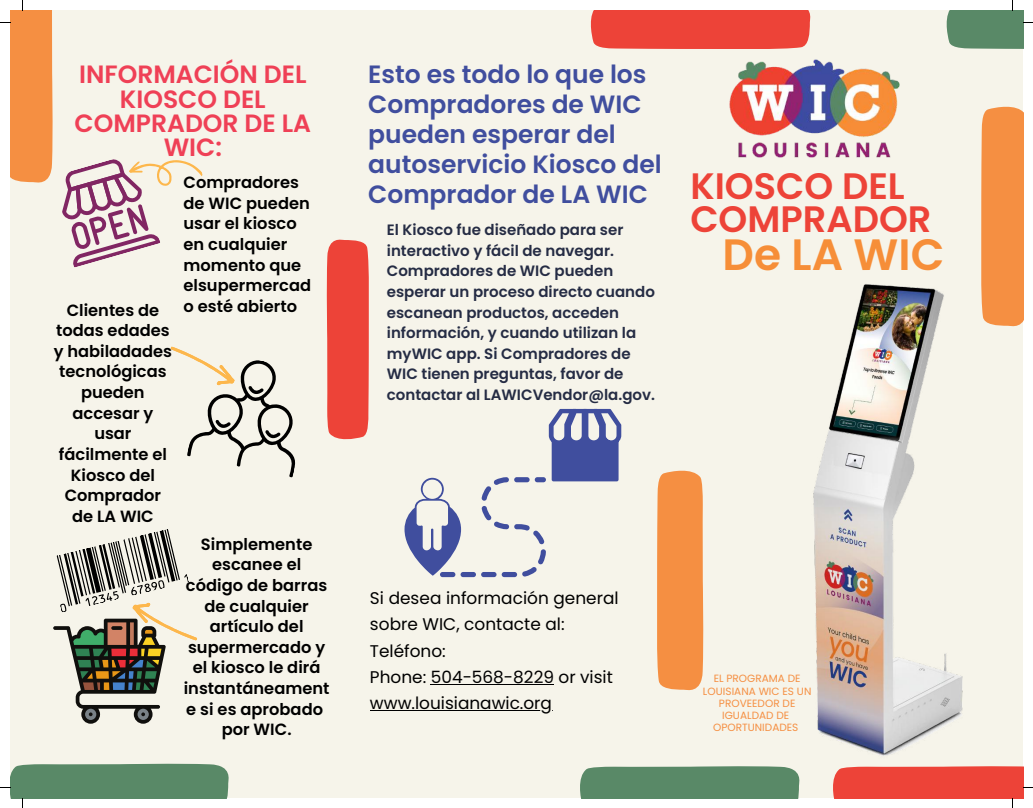
<style>
.page{position:relative;width:1033px;height:808px;background:#fff}
.page>*{position:absolute;margin:0;border:0;box-sizing:border-box;transform-origin:0 0}
.t1{font:600 43.88px "Poppins";color:#f68e38}
.t2{font:600 36.75px "Poppins";color:#ed4338}
.t3{font:600 25px/30px "Poppins";color:#404e9e}
.t4{font:600 25px/24.4px "Poppins";color:#ef4056;text-align:center}
.t5{font:16.88px/26.2px "Poppins";color:#000}
.t6{font:600 16.25px/20.6px "Poppins";color:#000;text-align:center}
.t7{font:600 15px/20.6px "Poppins";color:#252c44}
.t8{font:10.5px/12.2px "Poppins";color:#f58f42;text-align:center}
</style>
<div class="page">
<div style="left:10px;top:10px;width:1013px;height:788px;background:#f6f4ea"></div>
<div style="left:590px;top:10px;width:221px;height:39px;background:#ed4338"></div>
<svg style="left:657px;top:470px;width:47px;height:221px;background:#f5954c"></svg>
<div style="left:981px;top:106px;width:42px;height:153px;background:#f58f42"></div>
<div style="left:580px;top:766px;width:220px;height:32px;background:#598967"></div>
<img style="left:813px;top:259px;width:210px;height:497px">
<img style="left:729px;top:59px;width:171px;height:99px">
<svg style="left:326px;top:239px;width:43px;height:201px;background:#ed4e43"></svg>
<svg style="left:170px;top:346px;width:126px;height:132px"></svg>
<svg style="left:404px;top:409px;width:217px;height:168px"></svg>
<svg style="left:53px;top:529px;width:144px;height:194px"></svg>
<hr style="left:431px;top:683px;width:123px;height:1px;background:#000">
<hr style="left:370px;top:710px;width:182px;height:1px;background:#000">
<svg style="left:0;top:0;width:203px;height:268px"></svg>
<svg style="left:946px;top:0;width:87px;height:49px"></svg>
<svg style="left:0;top:763px;width:229px;height:45px"></svg>
<svg style="left:833px;top:766px;width:200px;height:42px"></svg>
<h3 class="t4" style="left:75px;top:62px;width:238px">INFORMACIÓN DEL<br>KIOSCO DEL<br>COMPRADOR DE LA<br>WIC:</h3>
<p class="t6" style="left:54px;top:299px;width:120px">Clientes de todas edades y habiladades tecnológicas pueden accesar y usar fácilmente el<br>Kiosco del<br>Comprador de LA WIC</p>
<p class="t6" style="left:183px;top:172px;width:129px;text-align:left">Compradores de WIC pueden usar el kiosco en cualquier momento que elsupermercad o esté abierto</p>
<p class="t6" style="left:184px;top:533px;width:147px">Simplemente escanee el código de barras de cualquier artículo del supermercado y el kiosco le dirá instantáneament e si es aprobado por WIC.</p>
<h3 class="t3" style="left:368px;top:59px;width:295px">Esto es todo lo que los<br>Compradores de WIC pueden esperar del autoservicio Kiosco del<br>Comprador de LA WIC</h3>
<p class="t7" style="left:387px;top:219px;width:238px">El Kiosco fue diseñado para ser</p>
<p class="t7" style="left:387px;top:240px;width:270px">interactivo y fácil de navegar.<br>Compradores de WIC pueden esperar un proceso directo cuando escanean productos, acceden información, y cuando utilizan la myWIC app. Si Compradores de<br>WIC tienen preguntas, favor de contactar al LAWICVendor@la.gov.</p>
<h2 class="t2" style="left:690px;top:160px;width:216px">KIOSCO DEL</h2>
<h2 class="t2" style="left:690px;top:193px;width:242px">COMPRADOR</h2>
<h1 class="t1" style="left:722px;top:224px;width:223px">De LA WIC</h1>
<p class="t5" style="left:370px;top:585px;width:250px">Si desea información general sobre WIC, contacte al:<br>Teléfono:<br>Phone: 504-568-8229 or visit www.louisianawic.org</p>
<p class="t8" style="left:703px;top:672px;width:110px">EL PROGRAMA DE<br>LOUISIANA WIC ES UN<br>PROVEEDOR DE<br>IGUALDAD DE<br>OPORTUNIDADES</p>
</div>
